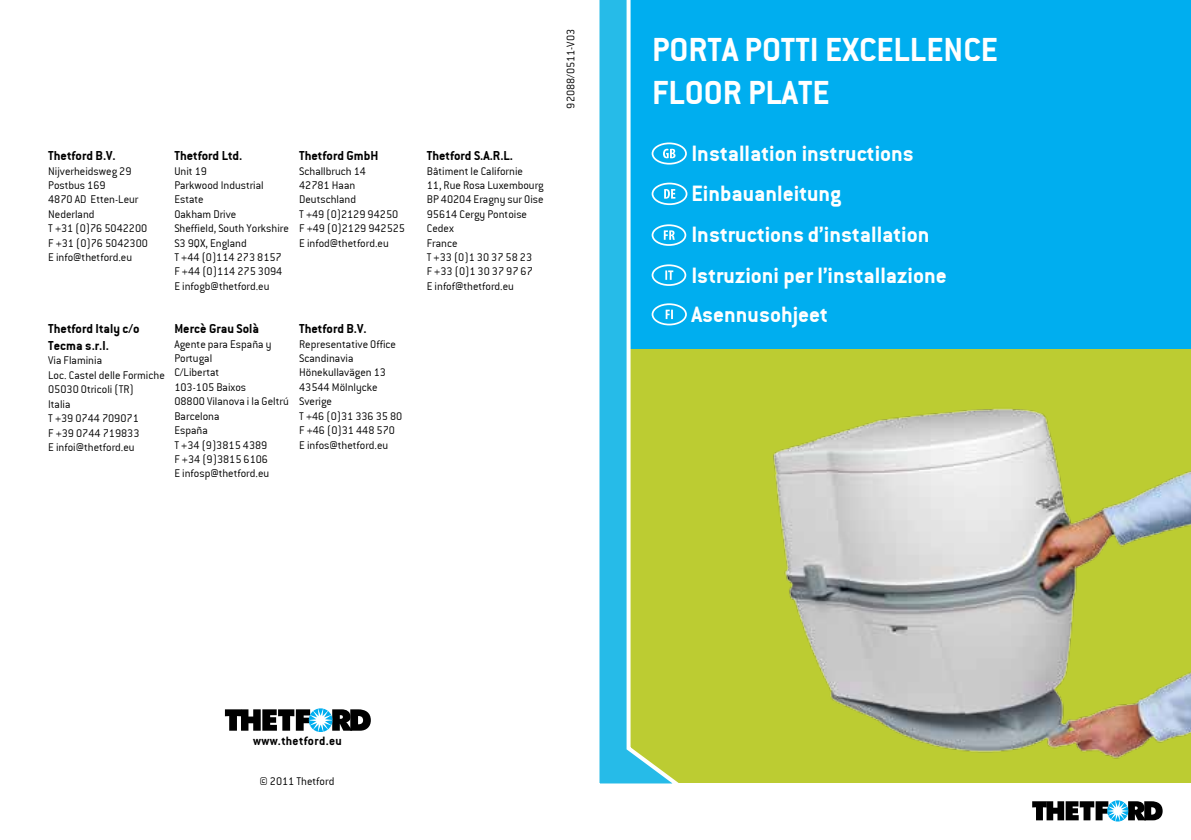
<style>
.page{position:relative;width:1191px;height:840px;background:#fff}
.page>*{position:absolute;margin:0;border:0;box-sizing:border-box;transform-origin:0 0}
.t1{font:700 36px/43.2px "Conduit IT Cbold";color:#fff}
.t2{font:700 24px "Conduit IT Cbold";color:#fff}
.t3{font:700 14px/16.8px "Conduit IT Cbold";color:#000}
.t4{font:700 13.2px "Conduit ITC";letter-spacing:.03em;color:#000}
.t5{font:300 12px/14.4px "Conduit IT Clight";color:#000}
</style>
<div class="page">
<div style="left:626px;top:0;width:565px;height:369px;background:#00aeef"></div>
<svg style="left:1032px;top:800px;width:130px;height:21px"></svg>
<div style="left:627px;top:349px;width:564px;height:433px;background:#bccc32"></div>
<svg style="left:599px;top:0;width:92px;height:784px"></svg>
<div style="left:651px;top:224px;width:35px;height:22px;border:2px solid #fff;border-radius:50%"></div>
<svg style="left:664px;top:230px;width:11px;height:10px"></svg>
<img style="left:773px;top:408px;width:418px;height:351px">
<div style="left:651px;top:264px;width:35px;height:22px;border:2px solid #fff;border-radius:50%"></div>
<svg style="left:665px;top:270px;width:8px;height:10px"></svg>
<div style="left:651px;top:303px;width:36px;height:22px;border:2px solid #fff;border-radius:50%"></div>
<svg style="left:665px;top:309px;width:8px;height:10px"></svg>
<div style="left:651px;top:182px;width:36px;height:23px;border:2px solid #fff;border-radius:50%"></div>
<svg style="left:664px;top:189px;width:11px;height:9px"></svg>
<div style="left:651px;top:142px;width:36px;height:22px;border:2px solid #fff;border-radius:50%"></div>
<svg style="left:663px;top:149px;width:12px;height:9px"></svg>
<svg style="left:225px;top:708px;width:146px;height:23px"></svg>
<p class="t3" style="left:48px;top:147px;width:69px">Thetford B.V.</p>
<p class="t5" style="left:48px;top:163px;width:101px">Nijverheidsweg 29<br>Postbus 169<br>4870 AD Etten-Leur<br>Nederland<br>T +31 (0)76 5042200<br>F +31 (0)76 5042300<br>E info@thetford.eu</p>
<p class="t3" style="left:174px;top:147px;width:69px">Thetford Ltd.</p>
<p class="t5" style="left:174px;top:163px;width:116px">Unit 19<br>Parkwood Industrial<br>Estate<br>Oakham Drive<br>Sheffield, South Yorkshire<br>S3 9QX, England<br>T +44 (0)114 273 8157<br>F +44 (0)114 275 3094<br>E infogb@thetford.eu</p>
<p class="t3" style="left:299px;top:147px;width:81px">Thetford GmbH</p>
<p class="t5" style="left:299px;top:163px;width:107px">Schallbruch 14<br>42781 Haan<br>Deutschland<br>T +49 (0)2129 94250<br>F +49 (0)2129 942525<br>E infod@thetford.eu</p>
<p class="t3" style="left:48px;top:320px;width:93px">Thetford Italy c/o<br>Tecma s.r.l.</p>
<p class="t5" style="left:48px;top:353px;width:118px">Via Flaminia<br>Loc. Castel delle Formiche<br>05030 Otricoli (TR)<br>Italia<br>T +39 0744 709071<br>F +39 0744 719833<br>E infoi@thetford.eu</p>
<p class="t3" style="left:174px;top:320px;width:86px">Mercè Grau Solà</p>
<p class="t5" style="left:174px;top:336px;width:116px">Agente para España y<br>Portugal<br>C/Libertat<br>103-105 Baixos<br>08800 Vilanova i la Geltrú<br>Barcelona<br>España<br>T +34 (9)3815 4389<br>F +34 (9)3815 6106<br>E infosp@thetford.eu</p>
<p class="t3" style="left:299px;top:320px;width:69px">Thetford B.V.</p>
<p class="t5" style="left:299px;top:336px;width:105px">Representative Office<br>Scandinavia<br>Hönekullavägen 13<br>43544 Mölnlycke<br>Sverige<br>T +46 (0)31 336 35 80<br>F +46 (0)31 448 570<br>E infos@thetford.eu</p>
<p class="t3" style="left:427px;top:147px;width:88px">Thetford S.A.R.L.</p>
<p class="t5" style="left:427px;top:163px;width:118px">Bâtiment le Californie<br>11, Rue Rosa Luxembourg<br>BP 40204 Eragny sur Oise<br>95614 Cergy Pontoise<br>Cedex<br>France<br>T +33 (0)1 30 37 58 23<br>F +33 (0)1 30 37 97 67<br>E infof@thetford.eu</p>
<p class="t5" style="left:563px;top:108px;width:81px;rotate:-90deg">92088/0511-V03</p>
<h1 class="t1" style="left:652px;top:27px;width:347px">PORTA POTTI EXCELLENCE<br>FLOOR PLATE</h1>
<h2 class="t2" style="left:691px;top:139px;width:224px">Installation instructions</h2>
<h2 class="t2" style="left:691px;top:179px;width:151px">Einbauanleitung</h2>
<h2 class="t2" style="left:691px;top:220px;width:240px">Instructions d’installation</h2>
<h2 class="t2" style="left:691px;top:261px;width:257px">Istruzioni per l’installazione</h2>
<h2 class="t2" style="left:691px;top:300px;width:138px">Asennusohjeet</h2>
<p class="t4" style="left:253px;top:733px;width:90px">www.thetford.eu</p>
<p class="t5" style="left:259px;top:773px;width:76px">© 2011 Thetford</p>
</div>
